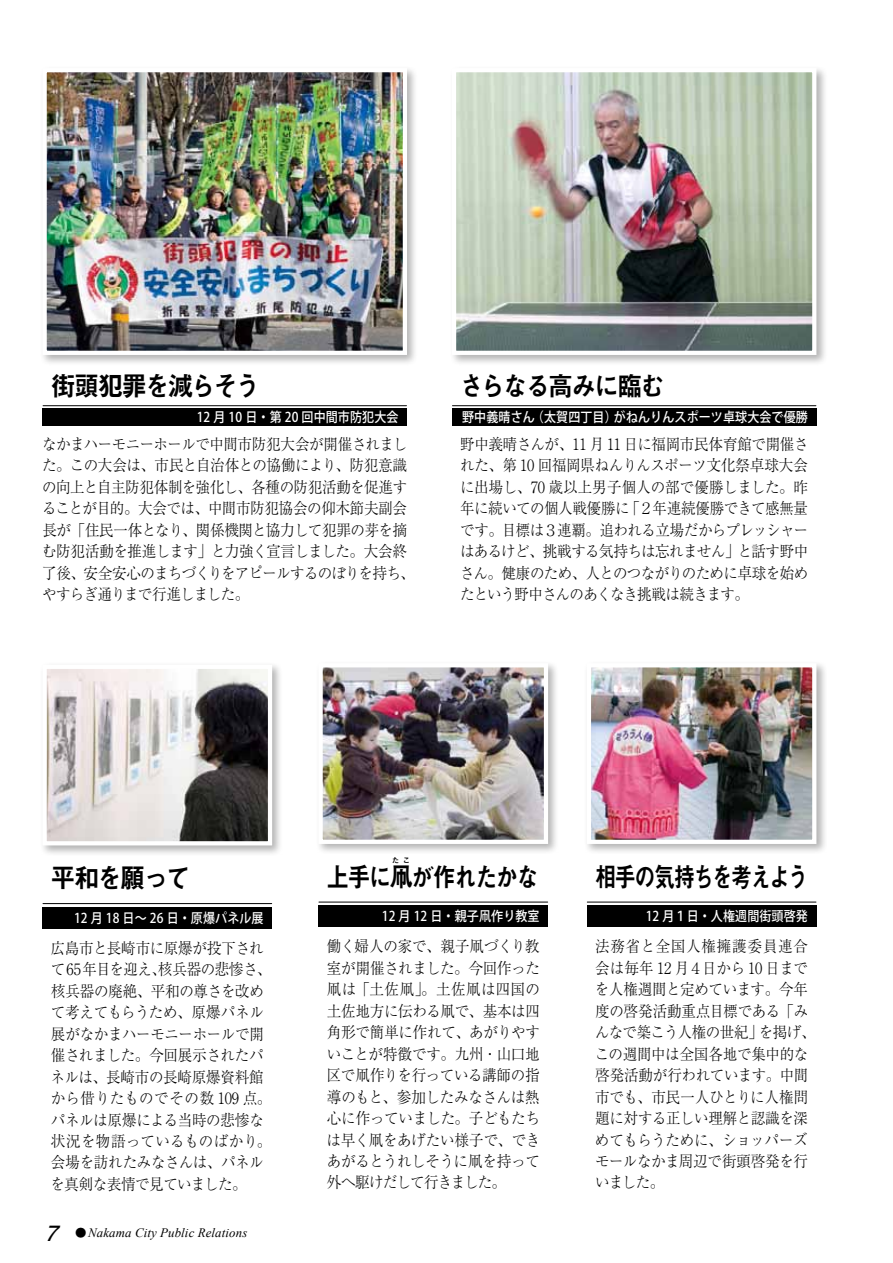
<style>
.page{position:relative;width:893px;height:1263px;background:#fff}
.page>*{position:absolute;margin:0;border:0;box-sizing:border-box;transform-origin:0 0}
.t1{font:27px "Midashi Go Pro MB31";letter-spacing:-.085em;color:#000;scale:.93 1}
.t2{font:27px "Midashi Go Pro MB31";letter-spacing:-.085em;color:#000;scale:.78 1}
.t3{font:27px "Midashi Go Pro MB31";letter-spacing:-.085em;color:#000;scale:.84 1}
.t4{font:italic 700 21px "Futo Go B101 Pro";color:#000}
.t5{font:300 15.6px/21.5px "Ryumin Pro";letter-spacing:-.025em;color:#000;scale:.93 1}
.t6{font:300 15.6px "Ryumin Pro";letter-spacing:.06em;color:#000;scale:.93 1}
.t7{font:500 13.5px "Koz Go Pro";letter-spacing:.01em;color:#fff;scale:.89 1}
.t8{font:italic 12.9px "Times New Roman";letter-spacing:.01em;color:#000}
.t9{font:11.4px "Koz Min Pro";color:#000}
.t10{font:7.5px "Midashi Go Pro MB31";color:#000}
</style>
<div class="page">
<div style="left:449px;top:65px;width:378px;height:301px;background:#000;opacity:.3"></div>
<img style="left:457px;top:73px;width:354px;height:277px">
<div style="left:452px;top:68px;width:364px;height:287px;border:4px solid #fff"></div>
<hr style="left:452px;top:405px;width:364px;height:1px;background:#000">
<div style="left:452px;top:408px;width:364px;height:17px;background:#000"></div>
<div style="left:39px;top:65px;width:379px;height:301px;background:#000;opacity:.3"></div>
<img style="left:48px;top:73px;width:354px;height:277px">
<div style="left:43px;top:68px;width:364px;height:287px;border:4px solid #fff"></div>
<hr style="left:43px;top:405px;width:363px;height:1px;background:#000">
<div style="left:43px;top:408px;width:364px;height:17px;background:#000"></div>
<div style="left:315px;top:660px;width:244px;height:194px;background:#000;opacity:.3"></div>
<img style="left:323px;top:668px;width:220px;height:171px">
<div style="left:318px;top:663px;width:230px;height:181px;border:4px solid #fff"></div>
<div style="left:584px;top:660px;width:243px;height:194px;background:#000;opacity:.3"></div>
<img style="left:592px;top:668px;width:219px;height:171px">
<div style="left:587px;top:663px;width:229px;height:181px;border:4px solid #fff"></div>
<hr style="left:587px;top:902px;width:229px;height:1px;background:#000">
<div style="left:587px;top:906px;width:229px;height:21px;background:#000"></div>
<hr style="left:319px;top:902px;width:229px;height:1px;background:#000">
<div style="left:318px;top:906px;width:230px;height:21px;background:#000"></div>
<div style="left:39px;top:661px;width:244px;height:195px;background:#000;opacity:.3"></div>
<img style="left:48px;top:670px;width:219px;height:170px">
<div style="left:43px;top:665px;width:229px;height:180px;border:4px solid #fff"></div>
<hr style="left:43px;top:903px;width:229px;height:1px;background:#000">
<div style="left:43px;top:907px;width:229px;height:21px;background:#000"></div>
<h1 class="t1" style="left:51px;top:364px;width:227px">街頭犯罪を減らそう</h1>
<p class="t7" style="left:197px;top:409px;width:228px">12 月 10 日・第 20 回中間市防犯大会</p>
<p class="t5" style="left:42px;top:432px;width:402px">なかまハーモニーホールで中間市防犯大会が開催されました。この大会は、市民と自治体との協働により、防犯意識の向上と自主防犯体制を強化し、各種の防犯活動を促進することが目的。大会では、中間市防犯協会の仰木節夫副会長が「住民一体となり、関係機関と協力して犯罪の芽を摘む防犯活動を推進します」と力強く宣言しました。大会終了後、安全安心のまちづくりをアピールするのぼりを持ち、やすらぎ通りまで行進しました。</p>
<h1 class="t1" style="left:459px;top:364px;width:223px">さらなる高みに臨む</h1>
<p class="t7" style="left:614px;top:409px;width:220px">がねんりんスポーツ卓球大会で優勝</p>
<p class="t7" style="left:462px;top:409px;width:83px">野中義晴さん</p>
<p class="t7" style="left:532px;top:409px;width:97px">（太賀四丁目）</p>
<p class="t5" style="left:460px;top:432px;width:376px;text-align:right">野中義晴さんが、11 月 11 日に福岡市民体育館で開催された、第 10 回福岡県ねんりんスポーツ文化祭卓球大会に出場し、70 歳以上男子個人の部で優勝しました。昨「２年連続優勝できて感無量</p>
<p class="t5" style="left:460px;top:496px;width:376px">年に続いての個人戦優勝に<br>です。目標は３連覇。追われる立場だからプレッシャーはあるけど、挑戦する気持ちは忘れません」と話す野中さん。健康のため、人とのつながりのために卓球を始めたという野中さんのあくなき挑戦は続きます。</p>
<h1 class="t1" style="left:50px;top:857px;width:152px">平和を願って</h1>
<p class="t7" style="left:74px;top:909px;width:215px">12 月 18 日～ 26 日・原爆パネル展</p>
<p class="t5" style="left:51px;top:936px;width:239px">広島市と長崎市に原爆が投下されて65年目を迎え核兵器の悲惨さ、</p>
<p class="t5" style="left:51px;top:957px;width:239px;text-indent:101px">、<br>核兵器の廃絶、平和の尊さを改めて考えてもらうため、原爆パネル展がなかまハーモニーホールで開催されました。今回展示されたパネルは、長崎市の長崎原爆資料館から借りたものでその数 109 点。パネルは原爆による当時の悲惨な状況を物語っているものばかり。会場を訪れたみなさんは、パネルを真剣な表情で見ていました。</p>
<h2 class="t4" style="left:45px;top:1216px;width:21px">7</h2>
<p class="t9" style="left:75px;top:1225px;width:13px">●</p>
<p class="t8" style="left:88px;top:1224px;width:161px">Nakama City Public Relations</p>
<p class="t10" style="left:392px;top:854px;width:9px">た</p>
<p class="t10" style="left:403px;top:854px;width:9px">こ</p>
<h1 class="t3" style="left:326px;top:855px;width:255px">上手に凧が作れたかな</h1>
<p class="t7" style="left:382px;top:908px;width:179px">12 月 12 日・親子凧作り教室</p>
<h1 class="t2" style="left:595px;top:855px;width:275px">相手の気持ちを考えよう</h1>
<p class="t7" style="left:646px;top:908px;width:184px">12 月１日・人権週間街頭啓発</p>
<p class="t5" style="left:327px;top:935px;width:231px;text-align:justify">働く婦人の家で、親子凧づくり教室が開催されました。今回作った凧は「土佐凧」。土佐凧は四国の土佐地方に伝わる凧で、基本は四角形で簡単に作れて、あがりやすいことが特徴です。九州・山口地区で凧作りを行っている講師の指導のもと、参加したみなさんは熱心に作っていました。子どもたちは早く凧をあげたい様子で、できあがるとうれしそうに凧を持って外へ駆けだして行きました。</p>
<p class="t6" style="left:595px;top:934px;width:230px">法務省と全国人権擁護委員連合</p>
<p class="t5" style="left:595px;top:956px;width:230px">会は毎年 12 月４日から 10 日まで</p>
<p class="t5" style="left:595px;top:977px;width:231px">を人権週間と定めています。今年</p>
<p class="t5" style="left:595px;top:999px;width:231px">度の啓発活動重点目標である「み</p>
<p class="t5" style="left:759px;top:1020px;width:62px">を掲げ、</p>
<p class="t5" style="left:595px;top:1020px;width:231px">んなで築こう人権の世紀」<br>この週間中は全国各地で集中的な啓発活動が行われています。中間市でも、市民一人ひとりに人権問題に対する正しい理解と認識を深めてもらうために、ショッパーズモールなかま周辺で街頭啓発を行いました。</p>
</div>
